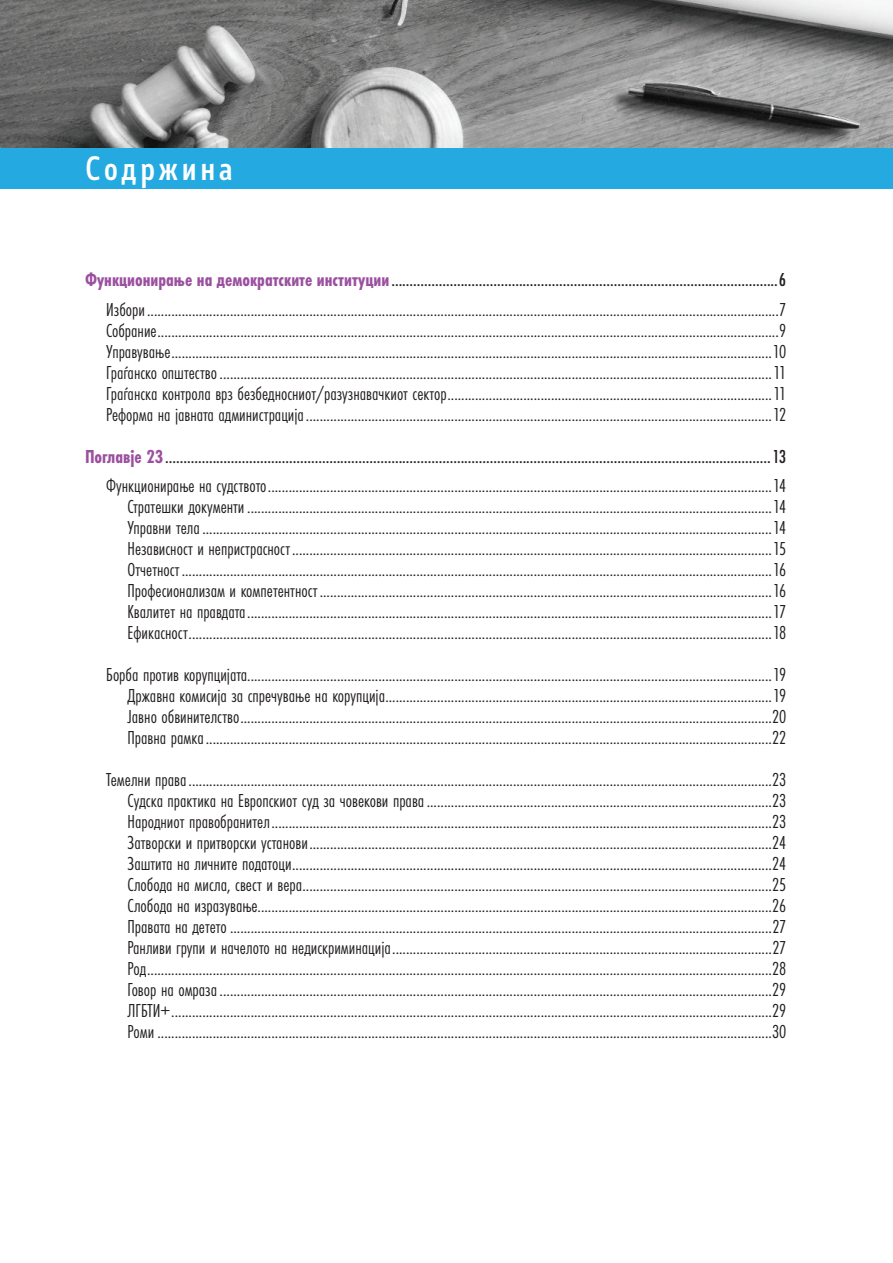
<style>
.page{position:relative;width:893px;height:1263px;background:#fff}
.page>*{position:absolute;margin:0;border:0;box-sizing:border-box;transform-origin:0 0}
.Heading_2{font:500 31.5px "Stobi Sans Cn";letter-spacing:.1em;color:#fff}
.Toc_2{font:19.5px "Futura PT Cond";color:#231f20}
.Toc_3{font:19.5px "Futura PT Cond";color:#231f20}
.Toc_1{font:500 19.5px "Futura PT Cond";color:#231f20}
.s1{font-weight:700;color:#9b509f}
</style>
<div class="page">
<img style="left:0;top:0;width:893px;height:147px">
<div style="left:0;top:147px;width:893px;height:42px;background:#24aae1"></div>
<p class="Heading_2" style="left:85px;top:147px;width:149px">Содржина</p>
<p class="Toc_1" style="left:85px;top:268px;width:703px"><span class="s1">Функционирање на демократските институции</span>..........................................................................................................6</p>
<p class="Toc_2" style="left:106px;top:298px;width:681px">Избори.......................................................................................................................................................................................7</p>
<p class="Toc_3" style="left:106px;top:319px;width:681px">Собрание....................................................................................................................................................................................9</p>
<p class="Toc_3" style="left:106px;top:340px;width:681px">Управување..............................................................................................................................................................................10</p>
<p class="Toc_2" style="left:106px;top:361px;width:681px">Граѓанско општество................................................................................................................................................................11</p>
<p class="Toc_3" style="left:106px;top:382px;width:681px">Граѓанска контрола врз безбедносниот/разузнавачкиот сектор..............................................................................................11</p>
<p class="Toc_3" style="left:106px;top:403px;width:681px">Реформа на јавната администрација.......................................................................................................................................12</p>
<p class="Toc_1" style="left:85px;top:445px;width:703px"><span class="s1">Поглавје 23</span>......................................................................................................................................................................13</p>
<p class="Toc_2" style="left:106px;top:474px;width:681px">Функционирање на судството..................................................................................................................................................14</p>
<p class="Toc_2" style="left:128px;top:495px;width:660px">Стратешки документи........................................................................................................................................................14</p>
<p class="Toc_2" style="left:128px;top:516px;width:660px">Управни тела.....................................................................................................................................................................14</p>
<p class="Toc_2" style="left:128px;top:537px;width:660px">Независност и непристрасност...........................................................................................................................................15</p>
<p class="Toc_2" style="left:128px;top:558px;width:660px">Отчетност...........................................................................................................................................................................16</p>
<p class="Toc_2" style="left:128px;top:579px;width:660px">Професионализам и компетентност...................................................................................................................................16</p>
<p class="Toc_2" style="left:128px;top:600px;width:660px">Квалитет на правдата........................................................................................................................................................17</p>
<p class="Toc_2" style="left:128px;top:621px;width:660px">Ефикасност.........................................................................................................................................................................18</p>
<p class="Toc_2" style="left:106px;top:663px;width:681px">Борба против корупцијата........................................................................................................................................................19</p>
<p class="Toc_2" style="left:128px;top:684px;width:660px">Државна комисија за спречување на корупција................................................................................................................19</p>
<p class="Toc_2" style="left:128px;top:705px;width:660px">Јавно обвинителство..........................................................................................................................................................20</p>
<p class="Toc_2" style="left:128px;top:726px;width:660px">Правна рамка....................................................................................................................................................................22</p>
<p class="Toc_2" style="left:106px;top:768px;width:681px">Темелни права.........................................................................................................................................................................23</p>
<p class="Toc_2" style="left:128px;top:789px;width:660px">Судска практика на Европскиот суд за човекови права....................................................................................................23</p>
<p class="Toc_2" style="left:128px;top:810px;width:660px">Народниот правобранител.................................................................................................................................................23</p>
<p class="Toc_2" style="left:128px;top:831px;width:660px">Затворски и притворски установи......................................................................................................................................24</p>
<p class="Toc_2" style="left:128px;top:852px;width:660px">Заштита на личните податоци...........................................................................................................................................24</p>
<p class="Toc_2" style="left:128px;top:873px;width:660px">Слобода на мисла, свест и вера........................................................................................................................................25</p>
<p class="Toc_2" style="left:128px;top:894px;width:660px">Слобода на изразување.....................................................................................................................................................26</p>
<p class="Toc_2" style="left:128px;top:915px;width:660px">Правата на детето .............................................................................................................................................................27</p>
<p class="Toc_2" style="left:128px;top:936px;width:660px">Ранливи групи и начелото на недискриминација..............................................................................................................27</p>
<p class="Toc_2" style="left:128px;top:957px;width:660px">Род.....................................................................................................................................................................................28</p>
<p class="Toc_2" style="left:128px;top:978px;width:660px">Говор на омраза................................................................................................................................................................29</p>
<p class="Toc_2" style="left:128px;top:999px;width:660px">ЛГБТИ+..............................................................................................................................................................................29</p>
<p class="Toc_2" style="left:128px;top:1020px;width:660px">Роми ..................................................................................................................................................................................30</p>
</div>
